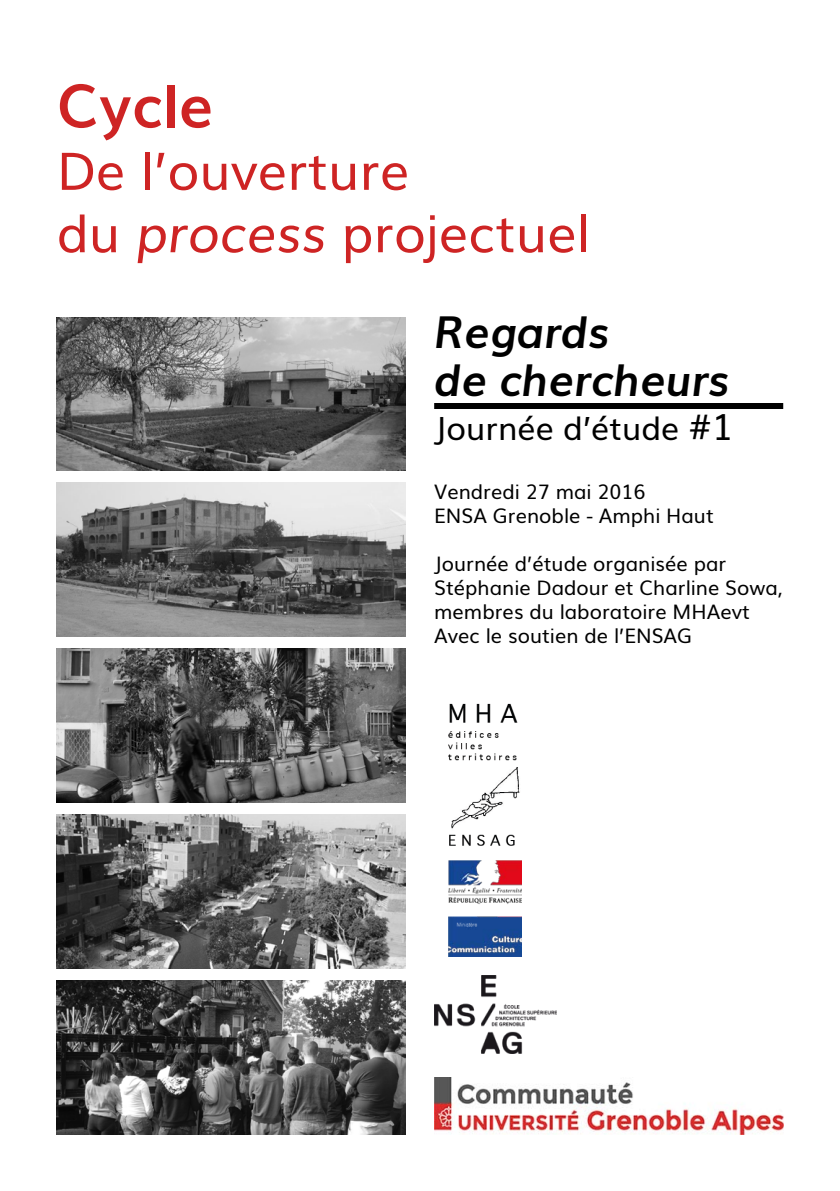
<style>
.page{position:relative;width:840px;height:1191px;background:#fff}
.page>*{position:absolute;margin:0;border:0;box-sizing:border-box;transform-origin:0 0}
.t1{font:700 60px "Muli";color:#ce2424}
.t2{font:52px/62.4px "Muli";color:#ce2424}
.t3{font:italic 700 44px/48px "Muli";color:#000}
.t4{font:32px "Muli";color:#000}
.t5{font:20px/24px "Muli";color:#000}
.s1{font-style:italic}
.s2{font-size:36px}
</style>
<div class="page">
<img style="left:57px;top:317px;width:348px;height:153px">
<img style="left:57px;top:483px;width:348px;height:153px">
<img style="left:57px;top:649px;width:348px;height:153px">
<img style="left:57px;top:814px;width:348px;height:154px">
<img style="left:57px;top:980px;width:348px;height:154px">
<img style="left:448px;top:703px;width:72px;height:143px">
<img style="left:434px;top:975px;width:122px;height:78px">
<img style="left:434px;top:1077px;width:348px;height:57px">
<img style="left:448px;top:860px;width:73px;height:96px">
<div style="left:434px;top:403px;width:348px;height:6px;background:#000"></div>
<h1 class="t1" style="left:57px;top:58px;width:158px">Cycle</h1>
<h2 class="t2" style="left:57px;top:136px;width:534px">De l’ouverture<br>du <span class="s1">process</span> projectuel</h2>
<h3 class="t3" style="left:434px;top:306px;width:296px">Regards<br>de chercheurs</h3>
<h3 class="t4" style="left:434px;top:402px;width:300px">Journée d’étude <span class="s2">#1</span></h3>
<p class="t5" style="left:434px;top:478px;width:281px">Vendredi 27 mai 2016<br>ENSA Grenoble - Amphi Haut</p>
<p class="t5" style="left:434px;top:550px;width:350px">Journée d’étude organisée par<br>Stéphanie Dadour et Charline Sowa, membres du laboratoire MHAevt<br>Avec le soutien de l’ENSAG</p>
</div>
